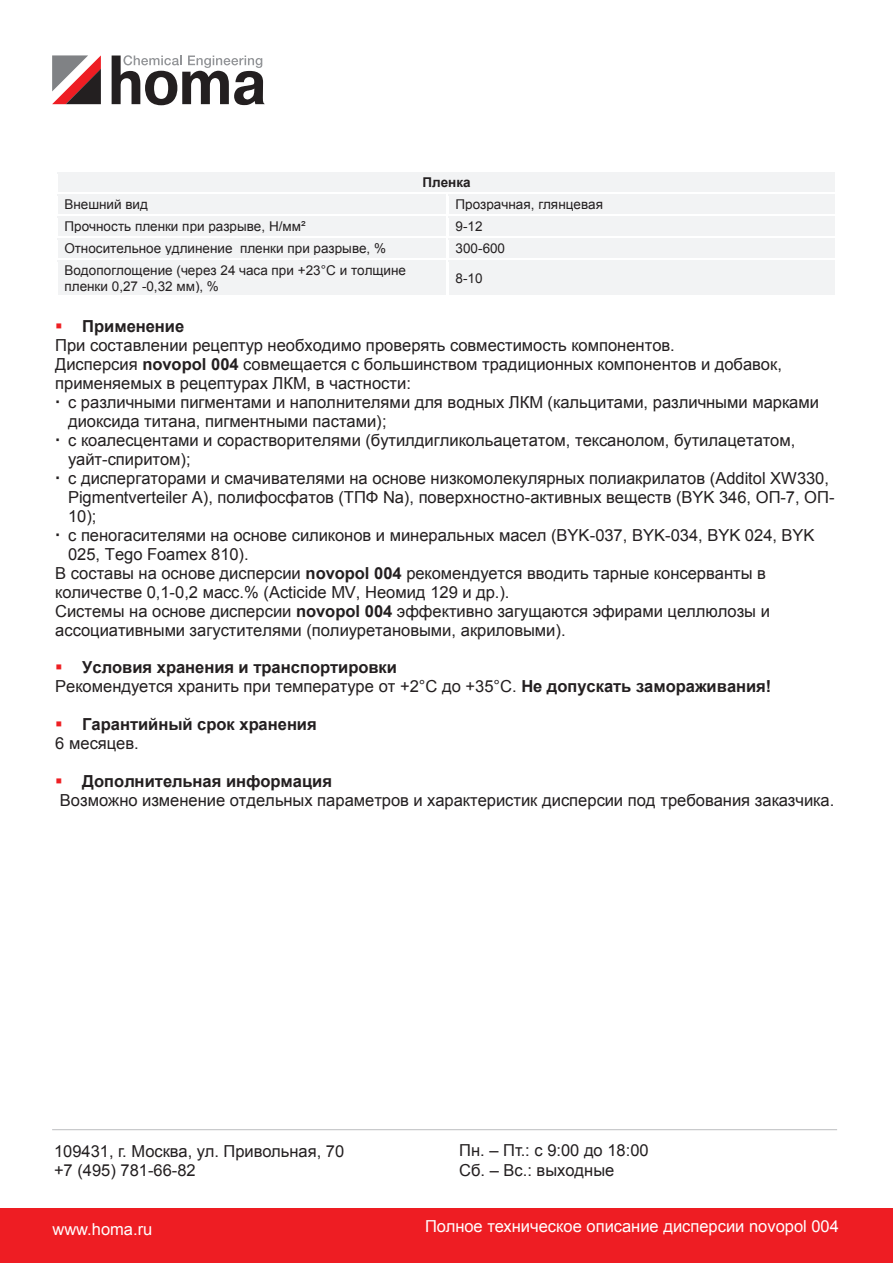
<style>
.page{position:relative;width:893px;height:1263px;background:#fff}
.page>*{position:absolute;margin:0;border:0;box-sizing:border-box;transform-origin:0 0}
.t1{font:16.5px/19px "Arial";color:#231f20}
.t2{font:700 16.5px/18.9px "Arial";color:#231f20}
.t3{font:16.5px "Arial";color:#fff}
.t4{font:13.5px/15.6px "Arial";letter-spacing:.005em;color:#231f20}
.t5{font:700 13.5px "Arial";letter-spacing:.005em;color:#231f20}
.s1{color:#ee1f23}
.s2{font-weight:700}
.s3{font-weight:400}
</style>
<div class="page">
<div style="left:64px;top:174px;width:765px;height:16px;background:#f2f3f4"></div>
<hr style="left:57px;top:172px;width:778px;height:2px;background:#f2f3f4">
<hr style="left:56px;top:190px;width:781px;height:2px;background:#f2f3f4">
<hr style="left:835px;top:174px;width:3px;height:18px;background:#fff">
<div style="left:58px;top:194px;width:388px;height:20px;background:#f2f3f4"></div>
<div style="left:449px;top:194px;width:386px;height:20px;background:#f2f3f4"></div>
<hr style="left:57px;top:194px;width:389px;height:2px;background:#f2f3f4">
<hr style="left:448px;top:194px;width:387px;height:2px;background:#f2f3f4">
<hr style="left:56px;top:212px;width:391px;height:2px;background:#f2f3f4">
<hr style="left:447px;top:212px;width:390px;height:2px;background:#f2f3f4">
<hr style="left:835px;top:196px;width:3px;height:18px;background:#fff">
<div style="left:58px;top:216px;width:388px;height:20px;background:#f2f3f4"></div>
<div style="left:449px;top:216px;width:386px;height:20px;background:#f2f3f4"></div>
<hr style="left:57px;top:216px;width:389px;height:2px;background:#f2f3f4">
<hr style="left:448px;top:216px;width:387px;height:2px;background:#f2f3f4">
<hr style="left:56px;top:234px;width:391px;height:2px;background:#f2f3f4">
<hr style="left:447px;top:234px;width:390px;height:2px;background:#f2f3f4">
<hr style="left:835px;top:218px;width:3px;height:18px;background:#fff">
<div style="left:58px;top:238px;width:388px;height:20px;background:#f2f3f4"></div>
<div style="left:449px;top:238px;width:386px;height:20px;background:#f2f3f4"></div>
<hr style="left:57px;top:238px;width:389px;height:2px;background:#f2f3f4">
<hr style="left:448px;top:238px;width:387px;height:2px;background:#f2f3f4">
<hr style="left:56px;top:256px;width:391px;height:2px;background:#f2f3f4">
<hr style="left:447px;top:256px;width:390px;height:2px;background:#f2f3f4">
<hr style="left:835px;top:240px;width:3px;height:18px;background:#fff">
<div style="left:58px;top:260px;width:388px;height:36px;background:#f2f3f4"></div>
<div style="left:449px;top:260px;width:386px;height:36px;background:#f2f3f4"></div>
<hr style="left:57px;top:260px;width:389px;height:2px;background:#f2f3f4">
<svg style="left:446px;top:212px;width:2px;height:46px"></svg>
<hr style="left:448px;top:260px;width:387px;height:2px;background:#f2f3f4">
<hr style="left:56px;top:293px;width:391px;height:3px;background:#f2f3f4">
<hr style="left:55px;top:262px;width:2px;height:34px;background:#fff">
<hr style="left:447px;top:293px;width:390px;height:3px;background:#f2f3f4">
<hr style="left:446px;top:262px;width:2px;height:34px;background:#fff">
<hr style="left:835px;top:262px;width:3px;height:34px;background:#fff">
<svg style="left:112px;top:55px;width:153px;height:50px"></svg>
<svg style="left:52px;top:55px;width:49px;height:49px"></svg>
<div style="left:0;top:1209px;width:893px;height:54px;background:#ee1d23"></div>
<hr style="left:52px;top:1129px;width:785px;height:1px;background:#bcbdc0">
<p class="t5" style="left:422px;top:173px;width:50px">Пленка</p>
<p class="t4" style="left:64px;top:197px;width:85px">Внешний вид</p>
<p class="t4" style="left:455px;top:197px;width:149px">Прозрачная, глянцевая</p>
<p class="t4" style="left:64px;top:219px;width:243px">Прочность пленки при разрыве, Н/мм²</p>
<p class="t4" style="left:455px;top:219px;width:29px">9-12</p>
<p class="t4" style="left:64px;top:241px;width:323px">Относительное удлинение пленки при разрыве, %</p>
<p class="t4" style="left:455px;top:241px;width:51px">300-600</p>
<p class="t4" style="left:64px;top:262px;width:343px">Водопоглощение (через 24 часа при +23°С и толщине пленки 0,27 -0,32 мм), %</p>
<p class="t4" style="left:455px;top:270px;width:29px">8-10</p>
<p class="t1" style="left:55px;top:317px;width:728px"><span class="s1">▪</span> <span class="s2">Применение<br></span>При составлении рецептур необходимо проверять совместимость компонентов.<br>Дисперсия <span class="s2">novopol 004</span> совмещается с большинством традиционных компонентов и добавок, применяемых в рецептурах ЛКМ, в частности:</p>
<p class="t1" style="left:68px;top:393px;width:752px">с различными пигментами и наполнителями для водных ЛКМ (кальцитами, различными марками</p>
<p class="t1" style="left:68px;top:412px;width:320px">диоксида титана, пигментными пастами);</p>
<p class="t1" style="left:68px;top:431px;width:729px">с коалесцентами и сорастворителями (бутилдигликольацетатом, тексанолом, бутилацетатом,</p>
<p class="t1" style="left:68px;top:450px;width:124px">уайт-спиритом);</p>
<p class="t1" style="left:68px;top:469px;width:762px">с диспергаторами и смачивателями на основе низкомолекулярных полиакрилатов (Additol XW330,</p>
<p class="t1" style="left:68px;top:488px;width:768px">Pigmentverteiler A), полифосфатов (ТПФ Na), поверхностно-активных веществ (BYK 346, ОП-7, ОП-</p>
<p class="t1" style="left:68px;top:507px;width:30px">10);</p>
<p class="t1" style="left:68px;top:526px;width:748px">с пеногасителями на основе силиконов и минеральных масел (BYK-037, BYK-034, BYK 024, BYK</p>
<p class="t1" style="left:68px;top:544px;width:182px">025, Tego Foamex 810).</p>
<p class="t1" style="left:55px;top:563px;width:712px">В составы на основе дисперсии <span class="s2">novopol 004</span> рекомендуется вводить тарные консерванты в</p>
<p class="t1" style="left:55px;top:582px;width:456px">количестве 0,1-0,2 масс.% (Acticide MV, Неомид 129 и др.).</p>
<p class="t1" style="left:55px;top:601px;width:716px">Системы на основе дисперсии <span class="s2">novopol 004</span> эффективно загущаются эфирами целлюлозы и</p>
<p class="t1" style="left:55px;top:620px;width:512px">ассоциативными загустителями (полиуретановыми, акриловыми).</p>
<p class="t2" style="left:55px;top:659px;width:718px"><span class="s1">▪</span> Условия хранения и транспортировки<br><span class="s3">Рекомендуется хранить при температуре от +2°С до +35°С.</span> Не допускать замораживания!</p>
<p class="t2" style="left:55px;top:715px;width:263px"><span class="s1">▪</span> Гарантийный срок хранения<br><span class="s3">6 месяцев.</span></p>
<p class="t1" style="left:55px;top:772px;width:780px"><span class="s1">▪</span> <span class="s2">Дополнительная информация<br></span>Возможно изменение отдельных параметров и характеристик дисперсии под требования заказчика.</p>
<p class="t1" style="left:54px;top:1141px;width:292px;line-height:19.8px">109431, г. Москва, ул. Привольная, 70 +7 (495) 781-66-82</p>
<p class="t1" style="left:459px;top:1140px;width:191px;line-height:19.8px">Пн. – Пт.: с 9:00 до 18:00<br>Сб. – Вс.: выходные</p>
<p class="t3" style="left:52px;top:1218px;width:101px">www.homa.ru</p>
<p class="t3" style="left:425px;top:1216px;width:415px">Полное техническое описание дисперсии novopol 004</p>
</div>
